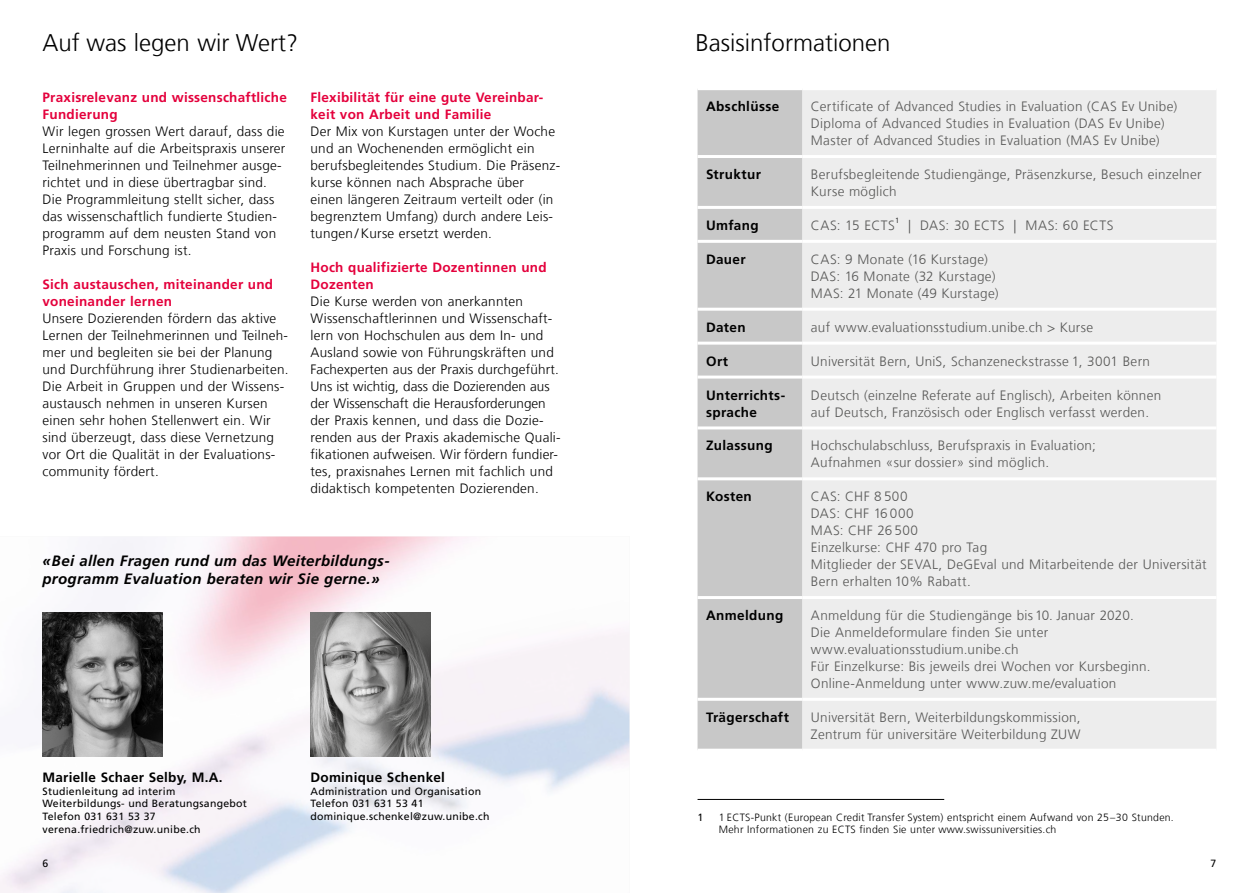
<style>
.page{position:relative;width:1259px;height:893px;background:#fff}
.page>*{position:absolute;margin:0;border:0;box-sizing:border-box;transform-origin:0 0}
.t1{font:300 24px "Frutiger LT Com";color:#000}
.t2{font:italic 700 15px/18px "Frutiger LT Com";letter-spacing:.02em;color:#000}
.t3{font:300 13.5px/17px "Frutiger LT Com";letter-spacing:.02em;color:#000}
.t4{font:300 13.5px/17px "Frutiger LT Com";letter-spacing:.02em;color:#575756}
.t5{font:700 13.5px/17px "Frutiger LT Com";letter-spacing:.02em;color:#e4003c}
.t6{font:700 13.5px/17px "Frutiger LT Com";letter-spacing:.025em;color:#000}
.t7{font:10.5px/12.8px "Frutiger LT Com";letter-spacing:.025em;color:#000}
.t8{font:300 10.5px/12.8px "Frutiger LT Com";letter-spacing:.025em;color:#000}
.t9{font:300 7.5px "Frutiger LT Com";color:#000}
</style>
<div class="page">
<div style="left:697px;top:90px;width:105px;height:659px;background:#c8c8c8"></div>
<div style="left:802px;top:90px;width:414px;height:659px;background:#ededed"></div>
<hr style="left:697px;top:155px;width:105px;height:3px;background:#fff">
<hr style="left:802px;top:155px;width:414px;height:3px;background:#fff">
<hr style="left:697px;top:206px;width:105px;height:3px;background:#fff">
<hr style="left:802px;top:206px;width:414px;height:3px;background:#fff">
<hr style="left:697px;top:240px;width:105px;height:3px;background:#fff">
<hr style="left:802px;top:240px;width:414px;height:3px;background:#fff">
<hr style="left:697px;top:308px;width:105px;height:3px;background:#fff">
<hr style="left:802px;top:308px;width:414px;height:3px;background:#fff">
<hr style="left:697px;top:342px;width:105px;height:3px;background:#fff">
<hr style="left:802px;top:342px;width:414px;height:3px;background:#fff">
<hr style="left:697px;top:376px;width:105px;height:3px;background:#fff">
<hr style="left:802px;top:376px;width:414px;height:3px;background:#fff">
<hr style="left:697px;top:426px;width:105px;height:3px;background:#fff">
<hr style="left:802px;top:426px;width:414px;height:3px;background:#fff">
<hr style="left:697px;top:477px;width:105px;height:3px;background:#fff">
<hr style="left:802px;top:477px;width:414px;height:3px;background:#fff">
<hr style="left:697px;top:596px;width:105px;height:3px;background:#fff">
<hr style="left:802px;top:596px;width:414px;height:3px;background:#fff">
<hr style="left:697px;top:698px;width:105px;height:3px;background:#fff">
<hr style="left:802px;top:698px;width:414px;height:3px;background:#fff">
<hr style="left:697px;top:799px;width:247px;height:1px;background:#000">
<img style="left:0;top:536px;width:629px;height:357px">
<img style="left:43px;top:612px;width:119px;height:144px">
<img style="left:310px;top:612px;width:120px;height:144px">
<h1 class="t1" style="left:43px;top:29px;width:257px">Auf was legen wir Wert?</h1>
<p class="t5" style="left:43px;top:89px;width:246px">Praxisrelevanz und wissenschaftliche<br>Fundierung</p>
<p class="t3" style="left:43px;top:123px;width:244px">Wir legen grossen Wert darauf, dass die Lerninhalte auf die Arbeitspraxis unserer Teilnehmerinnen und Teilnehmer ausge&shy;richtet und in diese übertragbar sind.<br>Die Programmleitung stellt sicher, dass das wissenschaftlich fundierte Studien&shy;programm auf dem neusten Stand von Praxis und Forschung ist.</p>
<p class="t5" style="left:43px;top:276px;width:232px">Sich austauschen, miteinander und voneinander lernen</p>
<p class="t3" style="left:43px;top:310px;width:247px">Unsere Dozierenden fördern das aktive Lernen der Teilnehmerinnen und Teilneh&shy;mer und begleiten sie bei der Planung und Durchführung ihrer Studienarbeiten.<br>Die Arbeit in Gruppen und der Wissens&shy;austausch nehmen in unseren Kursen einen sehr hohen Stellenwert ein. Wir sind überzeugt, dass diese Vernetzung vor Ort die Qualität in der Evaluations&shy;community fördert.</p>
<p class="t5" style="left:310px;top:89px;width:234px">Flexibilität für eine gute Vereinbar&shy;keit von Arbeit und Familie</p>
<p class="t3" style="left:310px;top:123px;width:251px">Der Mix von Kurstagen unter der Woche und an Wochenenden ermöglicht ein berufsbegleitendes Studium. Die Präsenz&shy;kurse können nach Absprache über<br>einen längeren Zeitraum verteilt oder (in begrenztem Umfang) durch andere Leis&shy;tungen / Kurse ersetzt werden.</p>
<p class="t5" style="left:310px;top:259px;width:238px">Hoch qualifizierte Dozentinnen und<br>Dozenten</p>
<p class="t3" style="left:310px;top:293px;width:252px">Die Kurse werden von anerkannten Wissenschaftlerinnen und Wissenschaft&shy;lern von Hochschulen aus dem In- und Ausland sowie von Führungskräften und Fachexperten aus der Praxis durchgeführt.<br>Uns ist wichtig, dass die Dozierenden aus der Wissenschaft die Herausforderungen der Praxis kennen, und dass die Dozie&shy;renden aus der Praxis akademische Quali&shy;fikationen aufweisen. Wir fördern fundier&shy;tes, praxisnahes Lernen mit fachlich und didaktisch kompetenten Dozierenden.</p>
<p class="t2" style="left:43px;top:552px;width:349px">«Bei allen Fragen rund um das Weiterbildungs&shy;programm Evaluation beraten wir Sie gerne.»</p>
<p class="t6" style="left:43px;top:769px;width:181px">Marielle Schaer Selby, M.A.</p>
<p class="t7" style="left:43px;top:785px;width:206px">Studienleitung ad interim<br>Weiterbildungs- und Beratungsangebot<br>Telefon 031 631 53 37 verena.friedrich@zuw.unibe.ch</p>
<p class="t7" style="left:43px;top:857px;width:7px">6</p>
<p class="t6" style="left:310px;top:769px;width:136px">Dominique Schenkel</p>
<p class="t7" style="left:310px;top:785px;width:181px">Administration und Organisation<br>Telefon 031 631 53 41 dominique.schenkel@zuw.unibe.ch</p>
<h1 class="t1" style="left:695px;top:29px;width:197px">Basisinformationen</h1>
<p class="t6" style="left:706px;top:98px;width:75px">Abschlüsse</p>
<p class="t4" style="left:811px;top:98px;width:368px">Certificate of Advanced Studies in Evaluation (CAS Ev Unibe)<br>Diploma of Advanced Studies in Evaluation (DAS Ev Unibe)<br>Master of Advanced Studies in Evaluation (MAS Ev Unibe)</p>
<p class="t6" style="left:706px;top:166px;width:56px">Struktur</p>
<p class="t4" style="left:811px;top:166px;width:392px">Berufsbegleitende Studiengänge, Präsenzkurse, Besuch einzelner<br>Kurse möglich</p>
<p class="t6" style="left:706px;top:217px;width:54px">Umfang</p>
<p class="t4" style="left:811px;top:217px;width:85px">CAS: 15 ECTS</p>
<p class="t9" style="left:895px;top:216px;width:6px">1</p>
<p class="t4" style="left:908px;top:217px;width:207px">| DAS: 30 ECTS | MAS: 60 ECTS</p>
<p class="t6" style="left:706px;top:251px;width:41px">Dauer</p>
<p class="t4" style="left:811px;top:251px;width:189px">CAS: 9 Monate (16 Kurstage)<br>DAS: 16 Monate (32 Kurstage)<br>MAS: 21 Monate (49 Kurstage)</p>
<p class="t6" style="left:706px;top:319px;width:41px">Daten</p>
<p class="t4" style="left:811px;top:319px;width:284px">auf www.evaluationsstudium.unibe.ch &gt; Kurse</p>
<p class="t6" style="left:706px;top:352px;width:24px">Ort</p>
<p class="t4" style="left:811px;top:353px;width:340px">Universität Bern, UniS, Schanzeneckstrasse 1, 3001 Bern</p>
<p class="t6" style="left:706px;top:386px;width:81px">Unterrichts&shy;sprache</p>
<p class="t4" style="left:811px;top:386px;width:352px">Deutsch (einzelne Referate auf Englisch), Arbeiten können auf Deutsch, Französisch oder Englisch verfasst werden.</p>
<p class="t6" style="left:706px;top:437px;width:68px">Zulassung</p>
<p class="t4" style="left:811px;top:437px;width:286px">Hochschulabschluss, Berufspraxis in Evaluation;<br>Aufnahmen «sur dossier» sind möglich.</p>
<p class="t6" style="left:706px;top:488px;width:47px">Kosten</p>
<p class="t4" style="left:811px;top:488px;width:397px">CAS: CHF 8 500<br>DAS: CHF 16 000<br>MAS: CHF 26 500<br>Einzelkurse: CHF 470 pro Tag<br>Mitglieder der SEVAL, DeGEval und Mitarbeitende der Universität<br>Bern erhalten 10% Rabatt.</p>
<p class="t6" style="left:706px;top:607px;width:79px">Anmeldung</p>
<p class="t4" style="left:811px;top:607px;width:341px">Anmeldung für die Studiengänge bis 10. Januar 2020.<br>Die Anmeldeformulare finden Sie unter www.evaluationsstudium.unibe.ch<br>Für Einzelkurse: Bis jeweils drei Wochen vor Kursbeginn.<br>Online-Anmeldung unter www.zuw.me/evaluation</p>
<p class="t6" style="left:706px;top:709px;width:85px">Trägerschaft</p>
<p class="t4" style="left:811px;top:709px;width:271px">Universität Bern, Weiterbildungskommission,<br>Zentrum für universitäre Weiterbildung ZUW</p>
<p class="t7" style="left:697px;top:811px;width:7px">1</p>
<p class="t8" style="left:719px;top:811px;width:456px">1 ECTS-Punkt (European Credit Transfer System) entspricht einem Aufwand von 25–30 Stunden.<br>Mehr Informationen zu ECTS finden Sie unter www.swissuniversities.ch</p>
<p class="t7" style="left:1210px;top:857px;width:7px">7</p>
</div>
